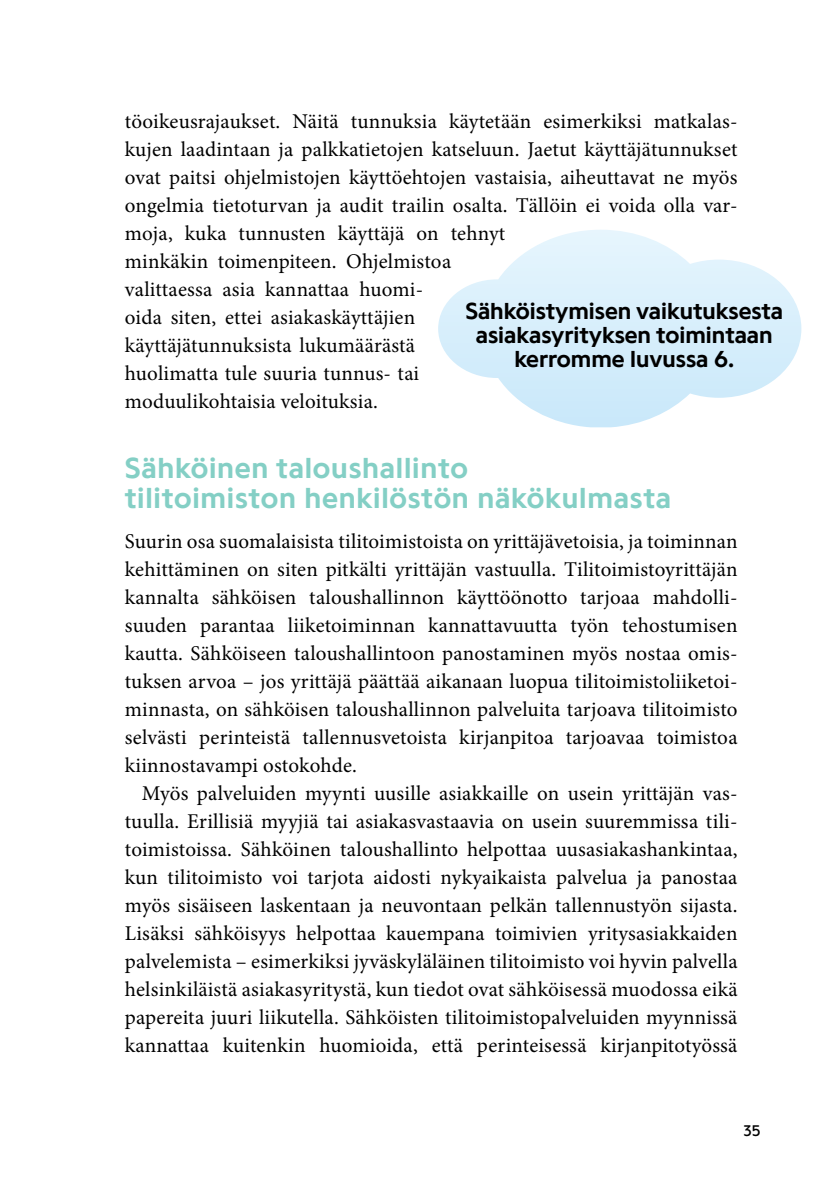
<style>
.page{position:relative;width:840px;height:1191px;background:#fff}
.page>*{position:absolute;margin:0;border:0;box-sizing:border-box;transform-origin:0 0}
.t1{font:700 30px/30px "Programme";letter-spacing:.025em;color:#84cfc5}
.t2{font:700 24px/24px "Programme";color:#000;text-align:center}
.t3{font:21px/28px "Minion Pro";letter-spacing:.01em;color:#000;text-align:justify}
.t4{font:16px "Programme";color:#000}
</style>
<div class="page">
<svg style="left:438px;top:230px;width:363px;height:197px"></svg>
<p class="t3" style="left:125px;top:107px;width:614px;text-align:left">töoikeusrajaukset. Näitä tunnuksia käytetään esimerkiksi matkalas&shy;kujen laadintaan ja palkkatietojen katseluun. Jaetut käyttäjätunnukset ovat paitsi ohjelmistojen käyttöehtojen vastaisia, aiheuttavat ne myös ongelmia tietoturvan ja audit trailin osalta. Tällöin ei voida olla var&shy;moja, kuka tunnusten käyttäjä on tehnyt<br>minkäkin toimenpiteen. Ohjelmistoa<br>valittaessa asia kannattaa huomi-<br>oida siten, ettei asiakaskäyttäjien<br>käyttäjätunnuksista lukumäärästä<br>huolimatta tule suuria tunnus- tai<br>moduulikohtaisia veloituksia.</p>
<p class="t2" style="left:465px;top:298px;width:319px">Sähköistymisen vaikutuksesta asiakasyrityksen toimintaan kerromme luvussa 6.</p>
<h1 class="t1" style="left:125px;top:452px;width:547px">Sähköinen taloushallinto<br>tilitoimiston henkilöstön näkökulmasta</h1>
<p class="t3" style="left:125px;top:527px;width:614px">Suurin osa suomalaisista tilitoimistoista on yrittäjävetoisia, ja toiminnan kehittäminen on siten pitkälti yrittäjän vastuulla. Tilitoimistoyrittäjän kannalta sähköisen taloushallinnon käyttöönotto tarjoaa mahdolli&shy;suuden parantaa liiketoiminnan kannattavuutta työn tehostumisen kautta. Sähköiseen taloushallintoon panostaminen myös nostaa omis&shy;tuksen arvoa – jos yrittäjä päättää aikanaan luopua tilitoimistoliiketoi&shy;minnasta, on sähköisen taloushallinnon palveluita tarjoava tilitoimisto selvästi perinteistä tallennusvetoista kirjanpitoa tarjoavaa toimistoa kiinnostavampi ostokohde.</p>
<p class="t3" style="left:125px;top:779px;width:614px;text-indent:17px">Myös palveluiden myynti uusille asiakkaille on usein yrittäjän vas&shy;tuulla. Erillisiä myyjiä tai asiakasvastaavia on usein suuremmissa tili&shy;toimistoissa. Sähköinen taloushallinto helpottaa uusasiakashankintaa, kun tilitoimisto voi tarjota aidosti nykyaikaista palvelua ja panostaa myös sisäiseen laskentaan ja neuvontaan pelkän tallennustyön sijasta.<br>Lisäksi sähköisyys helpottaa kauempana toimivien yritysasiakkaiden palvelemista – esimerkiksi jyväskyläläinen tilitoimisto voi hyvin palvella helsinkiläistä asiakasyritystä, kun tiedot ovat sähköisessä muodossa eikä papereita juuri liikutella. Sähköisten tilitoimistopalveluiden myynnissä kannattaa kuitenkin huomioida, että perinteisessä kirjanpitotyössä</p>
<p class="t4" style="left:743px;top:1121px;width:18px">35</p>
</div>
